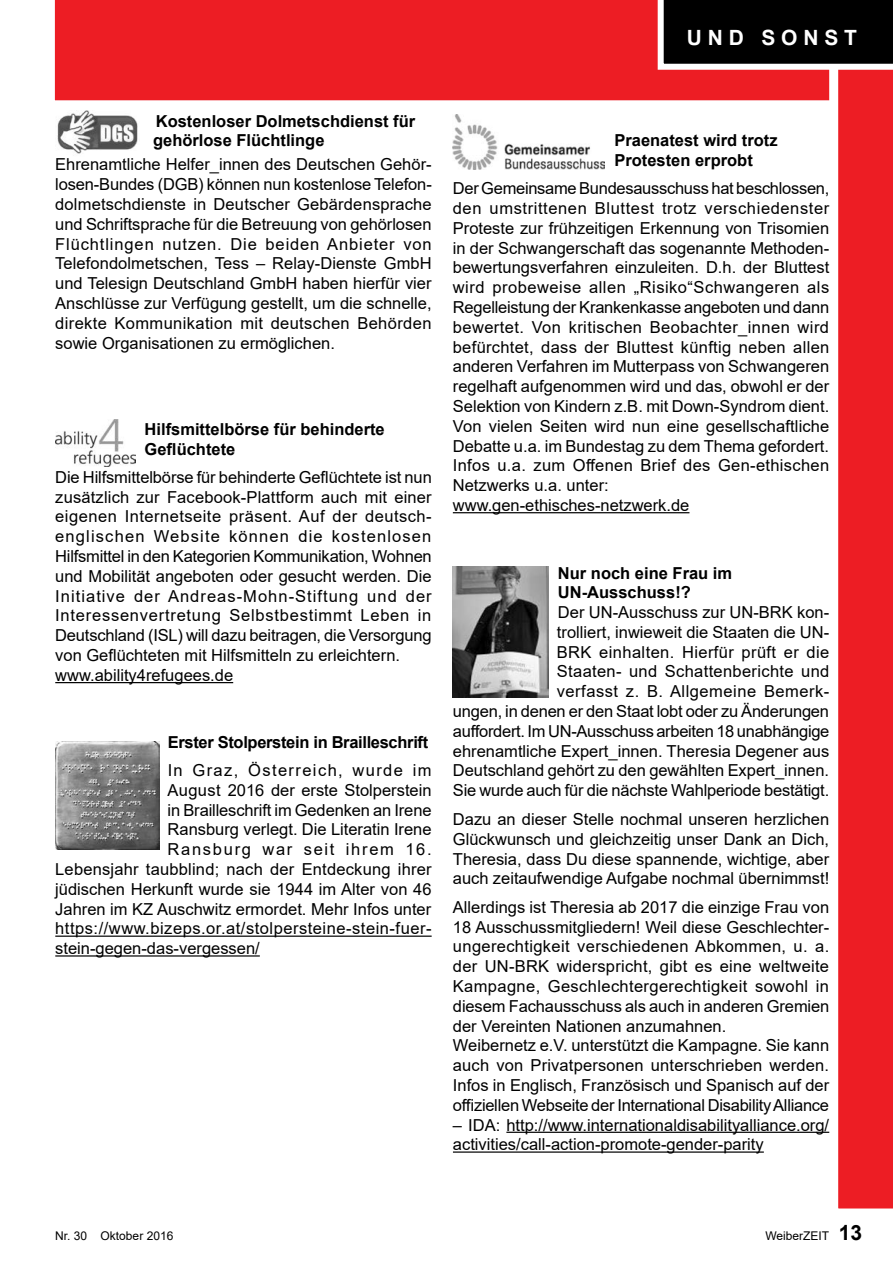
<style>
.page{position:relative;width:893px;height:1263px;background:#fff}
.page>*{position:absolute;margin:0;border:0;box-sizing:border-box;transform-origin:0 0}
.t1{font:700 21px "Arial";color:#fff}
.t2{font:16.5px/19.8px "Arial";color:#000;text-align:justify}
.t3{font:700 16.5px/19.5px "Arial";color:#000}
.t4{font:16.5px/19.8px "Arial";letter-spacing:.03em;color:#000}
.t5{font:700 16.5px "Arial";letter-spacing:-.02em;color:#000}
.t6{font:12px "Arial";color:#000}
.s1{font-weight:700;font-size:21px}
</style>
<div class="page">
<div style="left:54px;top:0;width:775px;height:101px;background:#ed1d24"></div>
<svg style="left:829px;top:70px;width:64px;height:1139px"></svg>
<svg style="left:658px;top:0;width:235px;height:70px;background:#1c1b1b"></svg>
<hr style="left:55px;top:935px;width:377px;height:2px;background:#000">
<hr style="left:55px;top:955px;width:205px;height:1px;background:#000">
<img style="left:55px;top:741px;width:104px;height:109px">
<img style="left:57px;top:111px;width:81px;height:43px">
<hr style="left:453px;top:512px;width:236px;height:1px;background:#000">
<img style="left:453px;top:115px;width:152px;height:54px">
<hr style="left:55px;top:682px;width:178px;height:1px;background:#000">
<img style="left:55px;top:419px;width:80px;height:47px">
<hr style="left:506px;top:1132px;width:323px;height:1px;background:#000">
<hr style="left:453px;top:1151px;width:311px;height:2px;background:#000">
<img style="left:453px;top:567px;width:95px;height:131px">
<p class="t1" style="left:687px;top:23px;width:172px">U N D S O N S T</p>
<h2 class="t3" style="left:153px;top:111px;width:264px">Kostenloser Dolmetschdienst für gehörlose Flüchtlinge</h2>
<p class="t2" style="left:55px;top:155px;width:378px">Ehrenamtliche Helfer_innen des Deutschen Gehör&shy;losen-Bundes (DGB) können nun kostenlose Telefon&shy;dolmetschdienste in Deutscher Gebärdensprache und Schriftsprache für die Betreuung von gehörlosen Flüchtlingen nutzen. Die beiden Anbieter von Telefondolmetschen, Tess – Relay-Dienste GmbH und Telesign Deutschland GmbH haben hierfür vier Anschlüsse zur Verfügung gestellt, um die schnelle, direkte Kommunikation mit deutschen Behörden sowie Organisationen zu ermöglichen.</p>
<h2 class="t3" style="left:145px;top:420px;width:242px">Hilfsmittelbörse für behinderte<br>Geflüchtete</h2>
<p class="t2" style="left:55px;top:467px;width:378px">Die Hilfsmittelbörse für behinderte Geflüchtete ist nun zusätzlich zur Facebook-Plattform auch mit einer eigenen Internetseite präsent. Auf der deutsch&shy;englischen Website können die kostenlosen Hilfsmittel in den Kategorien Kommunikation, Wohnen und Mobilität angeboten oder gesucht werden. Die Initiative der Andreas-Mohn-Stiftung und der Interessenvertretung Selbstbestimmt Leben in Deutschland (ISL) will dazu beitragen, die Versorgung von Geflüchteten mit Hilfsmitteln zu erleichtern.</p>
<p class="t2" style="left:55px;top:665px;width:179px">www.ability4refugees.de</p>
<h2 class="t5" style="left:168px;top:730px;width:262px">Erster Stolperstein in Brailleschrift</h2>
<p class="t2" style="left:55px;top:760px;width:378px;text-align:right">In Graz, Österreich, wurde im<br>August 2016 der erste Stolperstein<br>in Brailleschrift im Gedenken an Irene<br>Ransburg verlegt. Die Literatin Irene<br>Ransburg war seit ihrem 16.<br>Lebensjahr taubblind; nach der Entdeckung ihrer jüdischen Herkunft wurde sie 1944 im Alter von 46<br>Jahren im KZ Auschwitz ermordet. Mehr Infos unter</p>
<p class="t4" style="left:55px;top:919px;width:378px">https://www.bizeps.or.at/stolpersteine-stein-fuer&shy;stein-gegen-das-vergessen/</p>
<h2 class="t3" style="left:614px;top:131px;width:165px">Praenatest wird trotz<br>Protesten erprobt</h2>
<p class="t2" style="left:453px;top:178px;width:378px">Der Gemeinsame Bundesausschuss hat beschlossen, den umstrittenen Bluttest trotz verschiedenster Proteste zur frühzeitigen Erkennung von Trisomien in der Schwangerschaft das sogenannte Methoden&shy;bewertungsverfahren einzuleiten. D.h. der Bluttest wird probeweise allen „Risiko“Schwangeren als Regelleistung der Krankenkasse angeboten und dann bewertet. Von kritischen Beobachter_innen wird befürchtet, dass der Bluttest künftig neben allen anderen Verfahren im Mutterpass von Schwangeren regelhaft aufgenommen wird und das, obwohl er der Selektion von Kindern z.B. mit Down-Syndrom dient.<br>Von vielen Seiten wird nun eine gesellschaftliche Debatte u.a. im Bundestag zu dem Thema gefordert.<br>Infos u.a. zum Offenen Brief des Gen-ethischen Netzwerks u.a. unter:</p>
<p class="t2" style="left:453px;top:495px;width:238px">www.gen-ethisches-netzwerk.de</p>
<h2 class="t3" style="left:558px;top:563px;width:176px">Nur noch eine Frau im<br>UN-Ausschuss!?</h2>
<p class="t2" style="left:453px;top:602px;width:378px;text-align:right">Der UN-Ausschuss zur UN-BRK kon-<br>trolliert, inwieweit die Staaten die UN-<br>BRK einhalten. Hierfür prüft er die<br>Staaten- und Schattenberichte und<br>verfasst z. B. Allgemeine Bemerk-<br>ungen, in denen er den Staat lobt oder zu Änderungen auffordert. Im UN-Ausschuss arbeiten 18 unabhängige ehrenamtliche Expert_innen. Theresia Degener aus Deutschland gehört zu den gewählten Expert_innen.<br>Sie wurde auch für die nächste Wahlperiode bestätigt.</p>
<p class="t2" style="left:453px;top:809px;width:378px">Dazu an dieser Stelle nochmal unseren herzlichen Glückwunsch und gleichzeitig unser Dank an Dich, Theresia, dass Du diese spannende, wichtige, aber auch zeitaufwendige Aufgabe nochmal übernimmst!</p>
<p class="t2" style="left:453px;top:897px;width:378px">Allerdings ist Theresia ab 2017 die einzige Frau von 18 Ausschussmitgliedern! Weil diese Geschlechter&shy;ungerechtigkeit verschiedenen Abkommen, u. a. der UN-BRK widerspricht, gibt es eine weltweite Kampagne, Geschlechtergerechtigkeit sowohl in diesem Fachausschuss als auch in anderen Gremien der Vereinten Nationen anzumahnen.</p>
<p class="t2" style="left:453px;top:1035px;width:378px">Weibernetz e.V. unterstützt die Kampagne. Sie kann auch von Privatpersonen unterschrieben werden.<br>Infos in Englisch, Französisch und Spanisch auf der offiziellen Webseite der International Disability Alliance</p>
<p class="t2" style="left:453px;top:1115px;width:378px">– IDA: http://www.internationaldisabilityalliance.org/ activities/call-action-promote-gender-parity</p>
<p class="t6" style="left:55px;top:1227px;width:120px">Nr. 30 Oktober 2016</p>
<p class="t6" style="left:765px;top:1227px;width:98px">WeiberZEIT <span class="s1">13</span></p>
</div>
